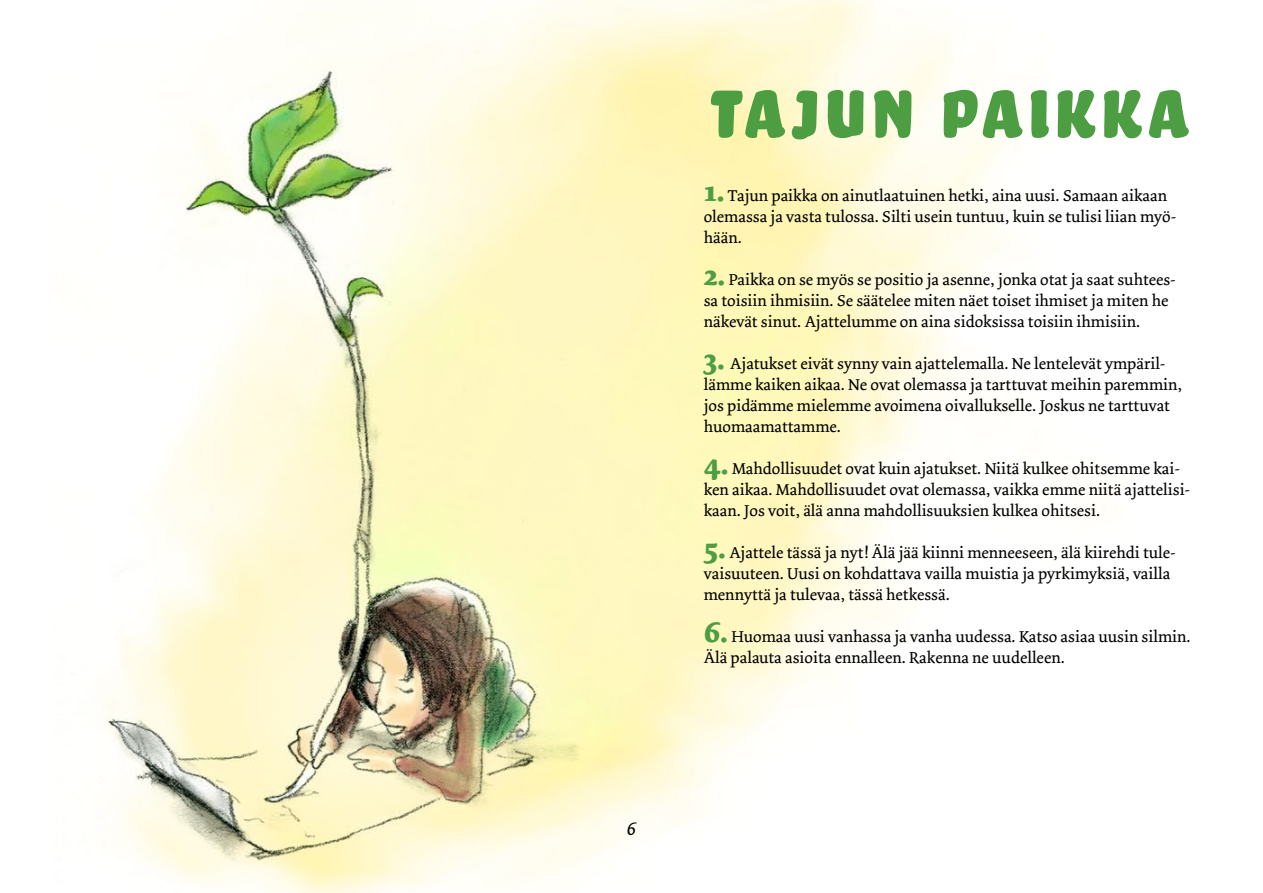
<style>
.page{position:relative;width:1263px;height:893px;background:#fff}
.page>*{position:absolute;margin:0;border:0;box-sizing:border-box;transform-origin:0 0}
.t1{font:87px "Bello Pro";letter-spacing:.06em;color:#4d9e42}
.t2{font:italic 19.5px "Dolly";color:#000}
.t3{font:16.5px/21px "Dolly";color:#000}
.s1{font-weight:700;font-size:30px;color:#4d9e42}
</style>
<div class="page">
<img style="left:101px;top:0;width:919px;height:893px">
<p class="t2" style="left:626px;top:817px;width:11px">6</p>
<h1 class="t1" style="left:708px;top:46px;width:480px">TAJUN PAIKKA</h1>
<p class="t3" style="left:704px;top:185px;width:474px"><span class="s1">1.</span> Tajun paikka on ainutlaatuinen hetki, aina uusi. Samaan aikaan olemassa ja vasta tulossa. Silti usein tuntuu, kuin se tulisi liian myö&shy;hään.</p>
<p class="t3" style="left:704px;top:269px;width:473px"><span class="s1">2.</span> Paikka on se myös se positio ja asenne, jonka otat ja saat suhtees&shy;sa toisiin ihmisiin. Se säätelee miten näet toiset ihmiset ja miten he näkevät sinut. Ajattelumme on aina sidoksissa toisiin ihmisiin.</p>
<p class="t3" style="left:704px;top:353px;width:480px"><span class="s1">3.</span> Ajatukset eivät synny vain ajattelemalla. Ne lentelevät ympäril&shy;lämme kaiken aikaa. Ne ovat olemassa ja tarttuvat meihin paremmin, jos pidämme mielemme avoimena oivallukselle. Joskus ne tarttuvat huomaamattamme.</p>
<p class="t3" style="left:704px;top:458px;width:488px"><span class="s1">4.</span> Mahdollisuudet ovat kuin ajatukset. Niitä kulkee ohitsemme kai&shy;ken aikaa. Mahdollisuudet ovat olemassa, vaikka emme niitä ajattelisi&shy;kaan. Jos voit, älä anna mahdollisuuksien kulkea ohitsesi.</p>
<p class="t3" style="left:704px;top:542px;width:473px"><span class="s1">5.</span> Ajattele tässä ja nyt! Älä jää kiinni menneeseen, älä kiirehdi tule&shy;vaisuuteen. Uusi on kohdattava vailla muistia ja pyrkimyksiä, vailla mennyttä ja tulevaa, tässä hetkessä.</p>
<p class="t3" style="left:704px;top:626px;width:488px"><span class="s1">6.</span> Huomaa uusi vanhassa ja vanha uudessa. Katso asiaa uusin silmin.<br>Älä palauta asioita ennalleen. Rakenna ne uudelleen.</p>
</div>
